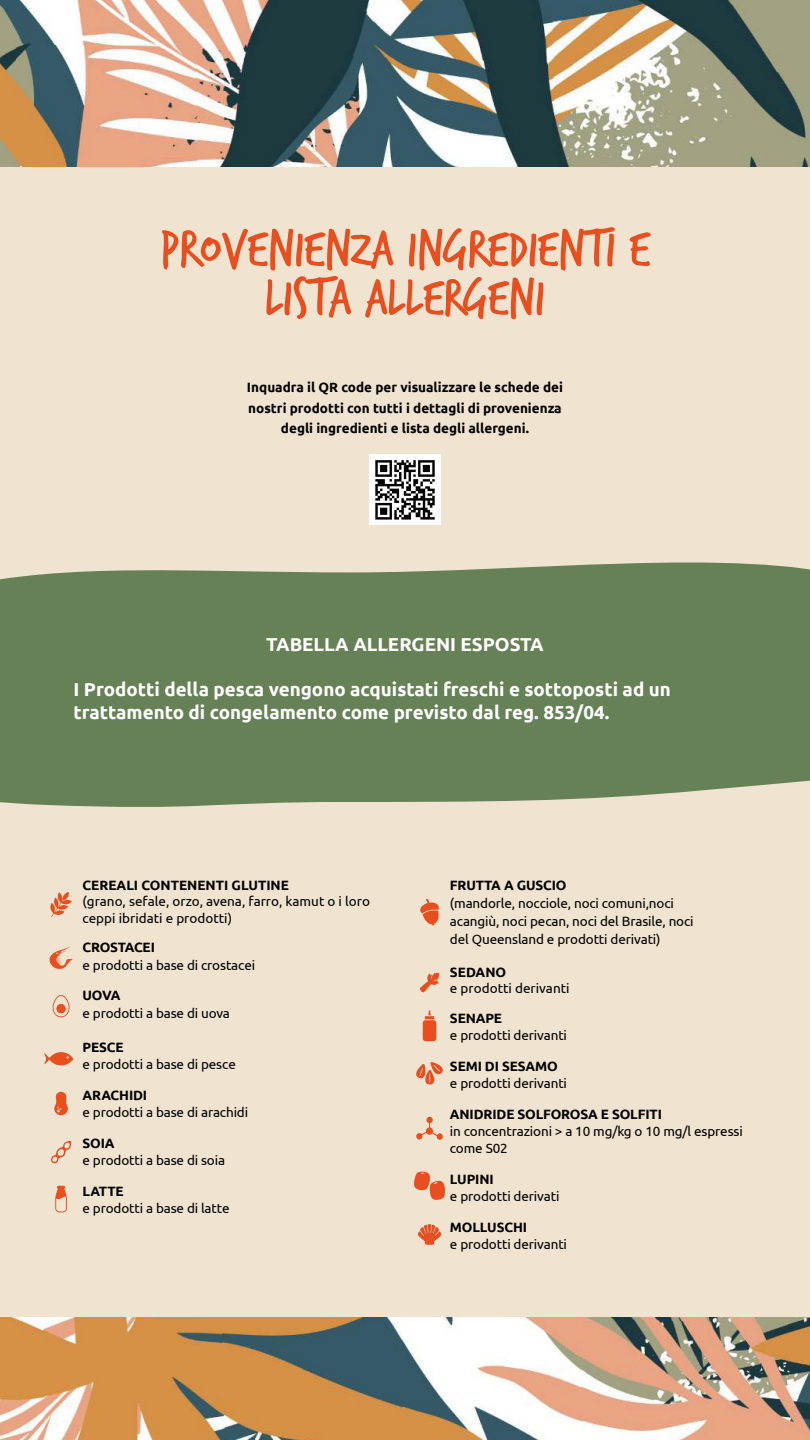
<style>
.page{position:relative;width:810px;height:1440px;background:#fff}
.page>*{position:absolute;margin:0;border:0;box-sizing:border-box;transform-origin:0 0}
.t1{font:56.25px/48.8px "Trash Hand";color:#e94e1f;text-align:center}
.t2{font:700 18.75px/22.5px "Ubuntu";color:#fff}
.t3{font:13.5px/18px "Ubuntu";letter-spacing:-.01em;color:#000}
.t4{font:700 13.5px/20.2px "Ubuntu";color:#000;text-align:center}
.t5{font:700 13.5px "Ubuntu";letter-spacing:-.02em;color:#000}
</style>
<div class="page">
<img style="left:0;top:0;width:810px;height:1440px">
<div style="left:0;top:168px;width:810px;height:1149px;background:#f0e3d0"></div>
<svg style="left:50px;top:892px;width:22px;height:25px"></svg>
<svg style="left:49px;top:947px;width:24px;height:22px"></svg>
<svg style="left:52px;top:995px;width:18px;height:22px"></svg>
<div style="left:57px;top:1004px;width:8px;height:9px;background:#e94e1f;border-radius:50%"></div>
<svg style="left:55px;top:1186px;width:12px;height:26px"></svg>
<svg style="left:51px;top:1140px;width:20px;height:24px"></svg>
<svg style="left:416px;top:1117px;width:27px;height:23px"></svg>
<svg style="left:420px;top:899px;width:19px;height:27px"></svg>
<svg style="left:54px;top:1092px;width:14px;height:23px"></svg>
<div style="left:423px;top:1020px;width:13px;height:21px;background:#e94e1f;border-radius:3px"></div>
<svg style="left:425px;top:1010px;width:9px;height:9px"></svg>
<svg style="left:420px;top:973px;width:19px;height:20px"></svg>
<svg style="left:418px;top:1224px;width:23px;height:21px"></svg>
<svg style="left:416px;top:1062px;width:27px;height:23px"></svg>
<svg style="left:414px;top:1172px;width:31px;height:28px"></svg>
<svg style="left:44px;top:1052px;width:29px;height:13px"></svg>
<div style="left:0;top:562px;width:810px;height:245px;background:#668156"></div>
<img style="left:369px;top:454px;width:72px;height:71px">
<h1 class="t1" style="left:160px;top:227px;width:492px">PROVENIENZA INGREDIENTI E<br>LISTA ALLERGENI</h1>
<p class="t4" style="left:247px;top:377px;width:318px">Inquadra il QR code per visualizzare le schede dei nostri prodotti con tutti i dettagli di provenienza degli ingredienti e lista degli allergeni.</p>
<h2 class="t2" style="left:266px;top:633px;width:279px">TABELLA ALLERGENI ESPOSTA</h2>
<h2 class="t2" style="left:74px;top:678px;width:599px">I Prodotti della pesca vengono acquistati freschi e sottoposti ad un trattamento di congelamento come previsto dal reg. 853/04.</h2>
<p class="t4" style="left:82px;top:875px;width:208px">CEREALI CONTENENTI GLUTINE</p>
<p class="t3" style="left:82px;top:893px;width:289px;line-height:16.2px">(grano, sefale, orzo, avena, farro, kamut o i loro ceppi ibridati e prodotti)</p>
<p class="t5" style="left:82px;top:939px;width:74px">CROSTACEI</p>
<p class="t3" style="left:82px;top:955px;width:174px">e prodotti a base di crostacei</p>
<p class="t4" style="left:82px;top:985px;width:40px">UOVA</p>
<p class="t3" style="left:82px;top:1003px;width:149px">e prodotti a base di uova</p>
<p class="t4" style="left:82px;top:1037px;width:43px">PESCE</p>
<p class="t3" style="left:82px;top:1055px;width:155px">e prodotti a base di pesce</p>
<p class="t4" style="left:82px;top:1085px;width:66px">ARACHIDI</p>
<p class="t3" style="left:82px;top:1103px;width:167px">e prodotti a base di arachidi</p>
<p class="t4" style="left:82px;top:1133px;width:34px">SOIA</p>
<p class="t3" style="left:82px;top:1151px;width:144px">e prodotti a base di soia</p>
<p class="t4" style="left:82px;top:1181px;width:43px">LATTE</p>
<p class="t3" style="left:82px;top:1199px;width:149px">e prodotti a base di latte</p>
<p class="t4" style="left:450px;top:875px;width:118px">FRUTTA A GUSCIO</p>
<p class="t3" style="left:450px;top:894px;width:245px">(mandorle, nocciole, noci comuni,noci acangiù, noci pecan, noci del Brasile, noci del Queensland e prodotti derivati)</p>
<p class="t4" style="left:450px;top:962px;width:58px">SEDANO</p>
<p class="t3" style="left:450px;top:979px;width:121px">e prodotti derivanti</p>
<p class="t4" style="left:450px;top:1007px;width:54px">SENAPE</p>
<p class="t3" style="left:450px;top:1026px;width:119px">e prodotti derivanti</p>
<p class="t4" style="left:450px;top:1055px;width:109px">SEMI DI SESAMO</p>
<p class="t3" style="left:450px;top:1074px;width:119px">e prodotti derivanti</p>
<p class="t4" style="left:450px;top:1103px;width:213px">ANIDRIDE SOLFOROSA E SOLFITI</p>
<p class="t3" style="left:450px;top:1122px;width:294px;line-height:17.2px">in concentrazioni &gt; a 10 mg/kg o 10 mg/l espressi come S02</p>
<p class="t4" style="left:450px;top:1169px;width:45px">LUPINI</p>
<p class="t3" style="left:450px;top:1187px;width:111px">e prodotti derivati</p>
<p class="t4" style="left:450px;top:1217px;width:79px">MOLLUSCHI</p>
<p class="t3" style="left:450px;top:1235px;width:119px">e prodotti derivanti</p>
</div>
